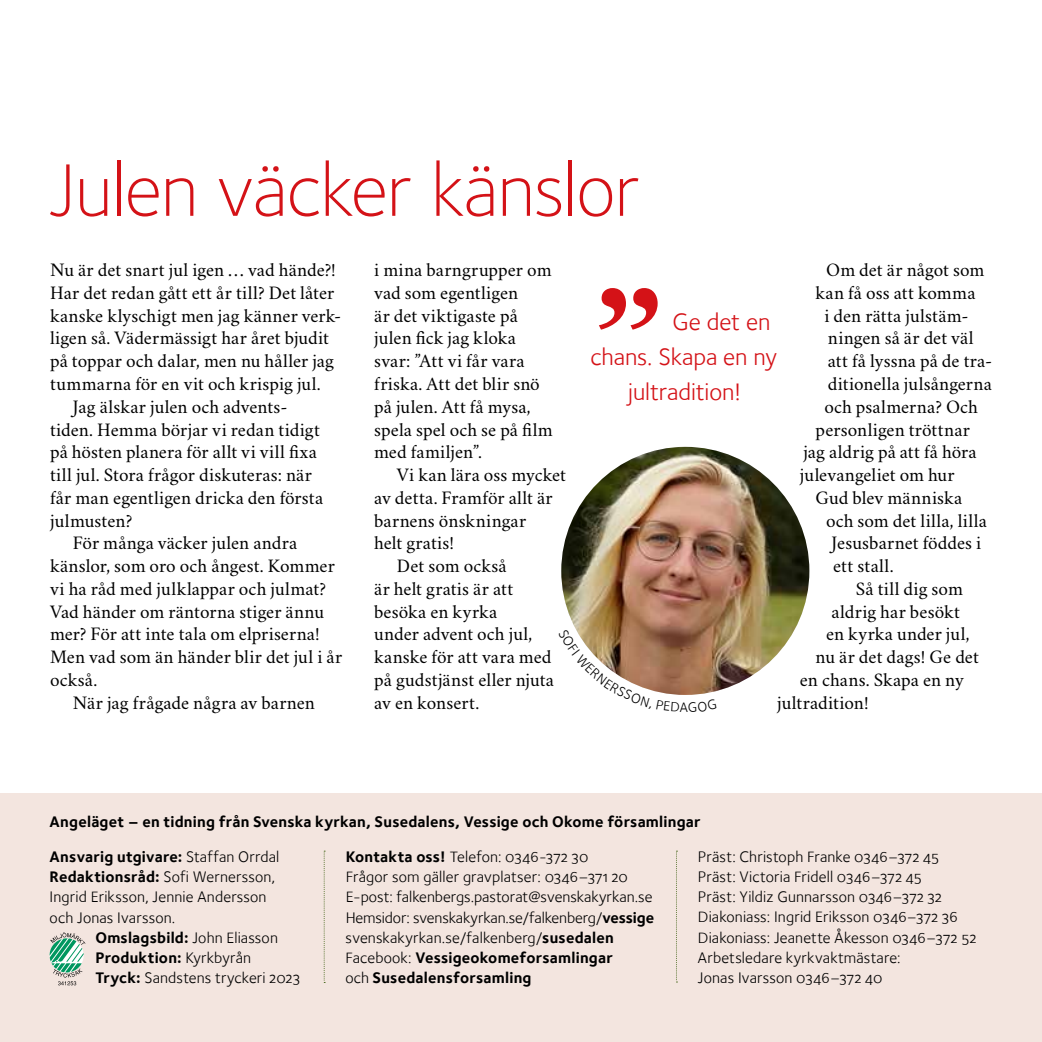
<style>
.page{position:relative;width:1042px;height:1042px;background:#fff}
.page>*{position:absolute;margin:0;border:0;box-sizing:border-box;transform-origin:0 0}
.t1{font:77px "Foundry Sterling Light OSF";letter-spacing:-.02em;color:#d41217}
.t2{font:24.5px "Foundry Sterling Book OSF";letter-spacing:-.005em;color:#d41217}
.t3{font:19.25px/22.8px "Crimson Svk 2.0";letter-spacing:.005em;color:#000}
.t4{font:15.75px/20.1px "Foundry Sterling Book OSF";letter-spacing:.01em;color:#000}
.t5{font:15.75px/20.1px "Foundry Sterling Bold OSF";letter-spacing:.015em;color:#000}
.t6{font:14px "Foundry Sterling Book OSF";color:#000}
.s1{font-family:"Foundry Sterling Book OSF"}
.s2{font-family:"Foundry Sterling Bold OSF"}
</style>
<div class="page">
<div style="left:0;top:794px;width:1042px;height:248px;background:#f3e5df"></div>
<svg style="left:50px;top:932px;width:35px;height:53px"></svg>
<img style="left:561px;top:447px;width:248px;height:248px;border-radius:124px">
<svg style="left:599px;top:288px;width:58px;height:42px"></svg>
<svg style="left:324px;top:851px;width:1px;height:132px"></svg>
<svg style="left:676px;top:851px;width:1px;height:131px"></svg>
<svg style="left:576px;top:629px;width:103px;height:66px"></svg>
<h1 class="t1" style="left:49px;top:146px;width:592px">Julen väcker känslor</h1>
<p class="t3" style="left:50px;top:257px;width:287px">Nu är det snart jul igen … vad hände?!</p>
<p class="t3" style="left:50px;top:280px;width:286px">Har det redan gått ett år till? Det låter</p>
<p class="t3" style="left:50px;top:303px;width:293px">kanske klyschigt men jag känner verk-</p>
<p class="t3" style="left:50px;top:326px;width:280px">ligen så. Vädermässigt har året bjudit</p>
<p class="t3" style="left:50px;top:348px;width:285px">på toppar och dalar, men nu håller jag</p>
<p class="t3" style="left:50px;top:371px;width:272px">tummarna för en vit och krispig jul.</p>
<p class="t3" style="left:73px;top:394px;width:216px">Jag älskar julen och advents-</p>
<p class="t3" style="left:50px;top:417px;width:271px">tiden. Hemma börjar vi redan tidigt</p>
<p class="t3" style="left:50px;top:439px;width:268px">på hösten planera för allt vi vill fixa</p>
<p class="t3" style="left:50px;top:462px;width:263px">till jul. Stora frågor diskuteras: när</p>
<p class="t3" style="left:50px;top:485px;width:275px">får man egentligen dricka den första</p>
<p class="t3" style="left:50px;top:508px;width:84px">julmusten?</p>
<p class="t3" style="left:73px;top:530px;width:226px">För många väcker julen andra</p>
<p class="t3" style="left:50px;top:553px;width:286px">känslor, som oro och ångest. Kommer</p>
<p class="t3" style="left:50px;top:576px;width:278px">vi ha råd med julklappar och julmat?</p>
<p class="t3" style="left:50px;top:599px;width:275px">Vad händer om räntorna stiger ännu</p>
<p class="t3" style="left:50px;top:621px;width:271px">mer? För att inte tala om elpriserna!</p>
<p class="t3" style="left:50px;top:644px;width:294px">Men vad som än händer blir det jul i år</p>
<p class="t3" style="left:50px;top:667px;width:49px">också.</p>
<p class="t3" style="left:73px;top:690px;width:244px">När jag frågade några av barnen</p>
<p class="t3" style="left:374px;top:257px;width:180px">i mina barngrupper om vad som egentligen<br>är det viktigaste på julen fick jag kloka svar: ”Att vi får vara friska. Att det blir snö på julen. Att få mysa, spela spel och se på film med familjen”.</p>
<p class="t3" style="left:397px;top:462px;width:171px">Vi kan lära oss mycket</p>
<p class="t3" style="left:374px;top:485px;width:180px">av detta. Framför allt är</p>
<p class="t3" style="left:374px;top:508px;width:154px">barnens önskningar</p>
<p class="t3" style="left:374px;top:530px;width:81px">helt gratis!</p>
<p class="t3" style="left:397px;top:553px;width:111px">Det som också</p>
<p class="t3" style="left:374px;top:576px;width:141px">är helt gratis är att</p>
<p class="t3" style="left:374px;top:599px;width:125px">besöka en kyrka</p>
<p class="t3" style="left:374px;top:621px;width:160px">under advent och jul,</p>
<p class="t3" style="left:374px;top:644px;width:179px">kanske för att vara med</p>
<p class="t3" style="left:374px;top:667px;width:181px">på gudstjänst eller njuta</p>
<p class="t3" style="left:374px;top:690px;width:107px">av en konsert.</p>
<p class="t3" style="left:826px;top:257px;width:160px">Om det är något som</p>
<p class="t3" style="left:815px;top:280px;width:161px">kan få oss att komma</p>
<p class="t3" style="left:824px;top:303px;width:146px">i den rätta julstäm-</p>
<p class="t3" style="left:828px;top:326px;width:147px">ningen så är det väl</p>
<p class="t3" style="left:828px;top:348px;width:166px">att få lyssna på de tra-</p>
<p class="t3" style="left:828px;top:371px;width:165px">ditionella julsångerna</p>
<p class="t3" style="left:824px;top:394px;width:155px">och psalmerna? Och</p>
<p class="t3" style="left:815px;top:417px;width:156px">personligen tröttnar</p>
<p class="t3" style="left:803px;top:439px;width:175px">jag aldrig på att få höra</p>
<p class="t3" style="left:800px;top:462px;width:156px">julevangeliet om hur</p>
<p class="t3" style="left:815px;top:485px;width:148px">Gud blev människa</p>
<p class="t3" style="left:826px;top:508px;width:162px">och som det lilla, lilla</p>
<p class="t3" style="left:831px;top:530px;width:151px">Jesusbarnet föddes i</p>
<p class="t3" style="left:833px;top:553px;width:62px">ett stall.</p>
<p class="t3" style="left:856px;top:576px;width:108px">Så till dig som</p>
<p class="t3" style="left:831px;top:599px;width:130px">aldrig har besökt</p>
<p class="t3" style="left:826px;top:621px;width:145px">en kyrka under jul,</p>
<p class="t3" style="left:815px;top:644px;width:165px">nu är det dags! Ge det</p>
<p class="t3" style="left:800px;top:667px;width:166px">en chans. Skapa en ny</p>
<p class="t3" style="left:777px;top:690px;width:93px">jultradition!</p>
<p class="t2" style="left:672px;top:307px;width:99px">Ge det en</p>
<p class="t2" style="left:590px;top:342px;width:188px">chans. Skapa en ny</p>
<p class="t2" style="left:628px;top:377px;width:114px">jultradition!</p>
<p class="t6" style="left:680px;top:699px;width:10px">A</p>
<p class="t5" style="left:50px;top:811px;width:652px">Angeläget – en tidning från Svenska kyrkan, Susedalens, Vessige och Okome församlingar</p>
<p class="t5" style="left:50px;top:846px;width:231px">Ansvarig utgivare: <span class="s1">Staffan Orrdal</span></p>
<p class="t4" style="left:50px;top:867px;width:227px"><span class="s2">Redaktionsråd:</span> Sofi Wernersson,<br>Ingrid Eriksson, Jennie Andersson och Jonas Ivarsson.</p>
<p class="t5" style="left:95px;top:927px;width:184px">Omslagsbild: <span class="s1">John Eliasson<br></span>Produktion: <span class="s1">Kyrkbyrån</span></p>
<p class="t4" style="left:95px;top:967px;width:206px"><span class="s2">Tryck:</span> Sandstens tryckeri 2023</p>
<p class="t4" style="left:346px;top:847px;width:310px"><span class="s2">Kontakta oss!</span> Telefon: 0346-372 30<br>Frågor som gäller gravplatser: 0346–371 20<br>E-post: falkenbergs.pastorat@svenskakyrkan.se Hemsidor: svenskakyrkan.se/falkenberg/<span class="s2">vessige </span>svenskakyrkan.se/falkenberg/<span class="s2">susedalen</span></p>
<p class="t5" style="left:346px;top:947px;width:269px"><span class="s1">Facebook:</span> Vessigeokomeforsamlingar <span class="s1">och</span> Susedalensforsamling</p>
<p class="t4" style="left:698px;top:846px;width:280px">Präst: Christoph Franke 0346–372 45<br>Präst: Victoria Fridell 0346–372 45<br>Präst: Yildiz Gunnarsson 0346–372 32<br>Diakoniass: Ingrid Eriksson 0346–372 36<br>Diakoniass: Jeanette Åkesson 0346–372 52<br>Arbetsledare kyrkvaktmästare:<br>Jonas Ivarsson 0346–372 40</p>
</div>
